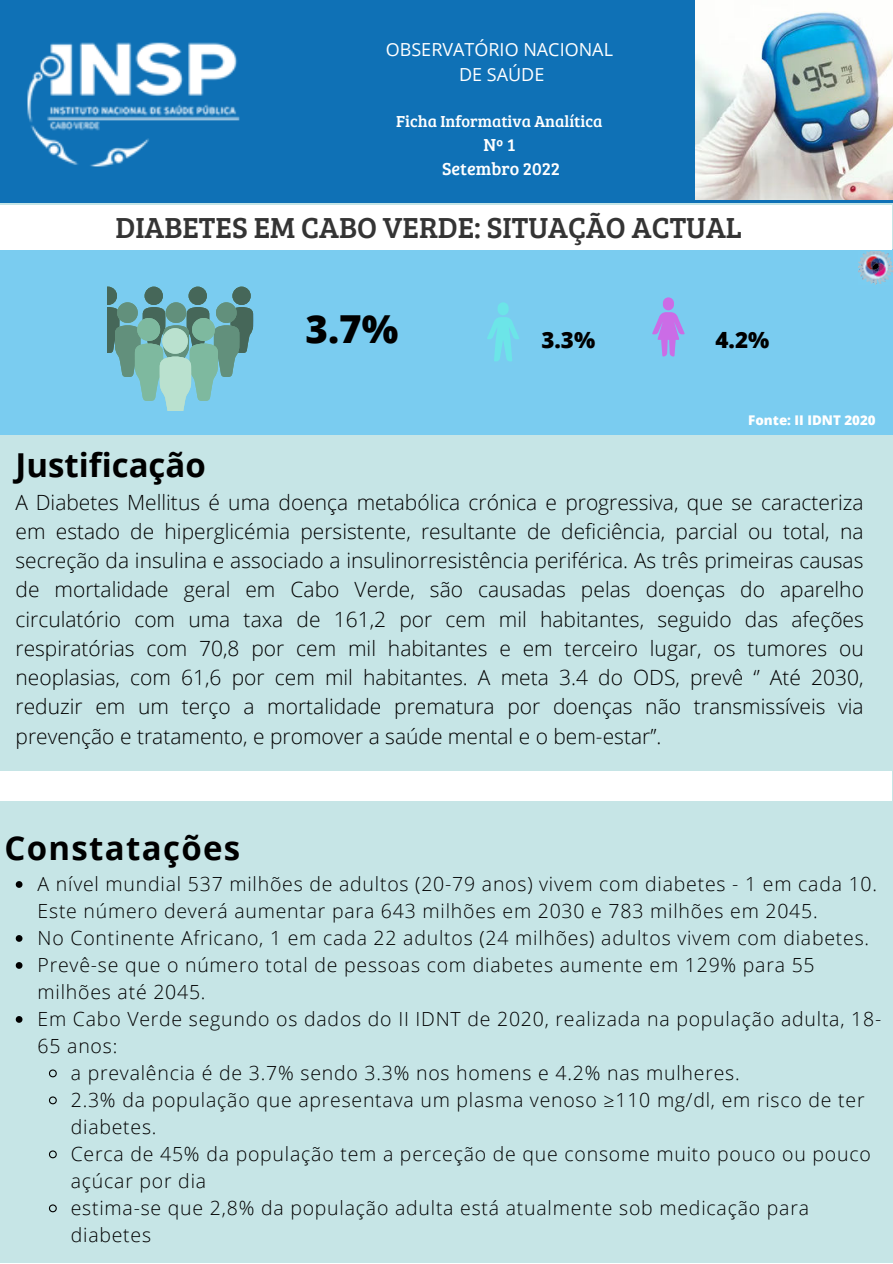
<style>
.page{position:relative;width:893px;height:1264px;background:#fff}
.page>*{position:absolute;margin:0;border:0;box-sizing:border-box;transform-origin:0 0}
.t1{font:800 38.55px "Open Sans";color:#000}
.t2{font:700 33px "Open Sans";letter-spacing:.04em;color:#000}
.t3{font:700 33px "Open Sans";color:#000}
.t4{font:30px "Bree Serif";color:#343434}
.t5{font:800 22.35px "Open Sans";color:#000}
.t6{font:300 21px/29.2px "Open Sans";color:#000;text-align:justify}
.t7{font:300 19.5px "Open Sans";letter-spacing:.04em;color:#000}
.t8{font:18px/24.8px "Open Sans";color:#fff;text-align:center}
.t9{font:18px/24.8px "Bree Serif";color:#fff;text-align:center}
.t10{font:16.5px "Bree Serif";color:#fff}
.t11{font:800 13.35px "Open Sans";color:#fff}
</style>
<div class="page">
<div style="left:0;top:0;width:892px;height:1262px;background:#c6e5e6"></div>
<div style="left:0;top:249px;width:892px;height:186px;background:#7accf0"></div>
<div style="left:0;top:0;width:892px;height:202px;background:#0f71b6"></div>
<svg style="left:487px;top:302px;width:32px;height:59px"></svg>
<svg style="left:652px;top:297px;width:32px;height:59px"></svg>
<img style="left:695px;top:0;width:197px;height:199px">
<svg style="left:16px;top:881px;width:6px;height:6px"></svg>
<svg style="left:16px;top:935px;width:6px;height:6px"></svg>
<svg style="left:16px;top:962px;width:6px;height:6px"></svg>
<svg style="left:16px;top:1016px;width:6px;height:6px"></svg>
<svg style="left:48px;top:1069px;width:9px;height:9px"></svg>
<svg style="left:48px;top:1096px;width:9px;height:9px"></svg>
<svg style="left:48px;top:1150px;width:9px;height:9px"></svg>
<svg style="left:48px;top:1204px;width:9px;height:9px"></svg>
<svg style="left:108px;top:286px;width:145px;height:124px"></svg>
<div style="left:162px;top:328px;width:26px;height:26px;background:#bae1cf;border-radius:50%"></div>
<img style="left:858px;top:252px;width:34px;height:32px">
<img style="left:27px;top:42px;width:213px;height:125px">
<div style="left:0;top:771px;width:891px;height:29px;background:#fff"></div>
<div style="left:0;top:205px;width:891px;height:44px;background:#fff"></div>
<p class="t8" style="left:386px;top:36px;width:229px">OBSERVATÓRIO NACIONAL<br>DE SAÚDE</p>
<p class="t10" style="left:396px;top:109px;width:208px">Ficha Informativa Analítica</p>
<p class="t9" style="left:442px;top:131px;width:119px">Nº 1<br>Setembro 2022</p>
<h3 class="t4" style="left:115px;top:205px;width:628px">DIABETES EM CABO VERDE: SITUAÇÃO ACTUAL</h3>
<h1 class="t1" style="left:305px;top:300px;width:94px">3.7%</h1>
<p class="t5" style="left:541px;top:323px;width:55px">3.3%</p>
<p class="t5" style="left:715px;top:323px;width:55px">4.2%</p>
<p class="t11" style="left:748px;top:410px;width:129px">Fonte: II IDNT 2020</p>
<h2 class="t3" style="left:16px;top:442px;width:192px">Justificação</h2>
<p class="t6" style="left:16px;top:487px;width:849px">A Diabetes Mellitus é uma doença metabólica crónica e progressiva, que se caracteriza em estado de hiperglicémia persistente, resultante de deficiência, parcial ou total, na secreção da insulina e associado a insulinorresistência periférica. As três primeiras causas de mortalidade geral em Cabo Verde, são causadas pelas doenças do aparelho circulatório com uma taxa de 161,2 por cem mil habitantes, seguido das afeções respiratórias com 70,8 por cem mil habitantes e em terceiro lugar, os tumores ou neoplasias, com 61,6 por cem mil habitantes. A meta 3.4 do ODS, prevê ‘’ Até 2030, reduzir em um terço a mortalidade prematura por doenças não transmissíveis via prevenção e tratamento, e promover a saúde mental e o bem-estar’’.</p>
<h2 class="t2" style="left:4px;top:824px;width:237px">Constatações</h2>
<p class="t7" style="left:38px;top:870px;width:840px">A nível mundial 537 milhões de adultos (20-79 anos) vivem com diabetes - 1 em cada 10.</p>
<p class="t7" style="left:38px;top:897px;width:781px">Este número deverá aumentar para 643 milhões em 2030 e 783 milhões em 2045.</p>
<p class="t7" style="left:38px;top:924px;width:833px">No Continente Africano, 1 em cada 22 adultos (24 milhões) adultos vivem com diabetes.</p>
<p class="t7" style="left:38px;top:951px;width:778px">Prevê-se que o número total de pessoas com diabetes aumente em 129% para 55</p>
<p class="t7" style="left:38px;top:978px;width:169px">milhões até 2045.</p>
<p class="t7" style="left:38px;top:1005px;width:845px">Em Cabo Verde segundo os dados do II IDNT de 2020, realizada na população adulta, 18-</p>
<p class="t7" style="left:38px;top:1032px;width:81px">65 anos:</p>
<p class="t7" style="left:71px;top:1059px;width:670px">a prevalência é de 3.7% sendo 3.3% nos homens e 4.2% nas mulheres.</p>
<p class="t7" style="left:71px;top:1086px;width:795px">2.3% da população que apresentava um plasma venoso ≥110 mg/dl, em risco de ter</p>
<p class="t7" style="left:71px;top:1113px;width:87px">diabetes.</p>
<p class="t7" style="left:71px;top:1140px;width:801px">Cerca de 45% da população tem a perceção de que consome muito pouco ou pouco</p>
<p class="t7" style="left:71px;top:1167px;width:137px">açúcar por dia</p>
<p class="t7" style="left:71px;top:1194px;width:739px">estima-se que 2,8% da população adulta está atualmente sob medicação para</p>
<p class="t7" style="left:71px;top:1221px;width:82px">diabetes</p>
</div>
